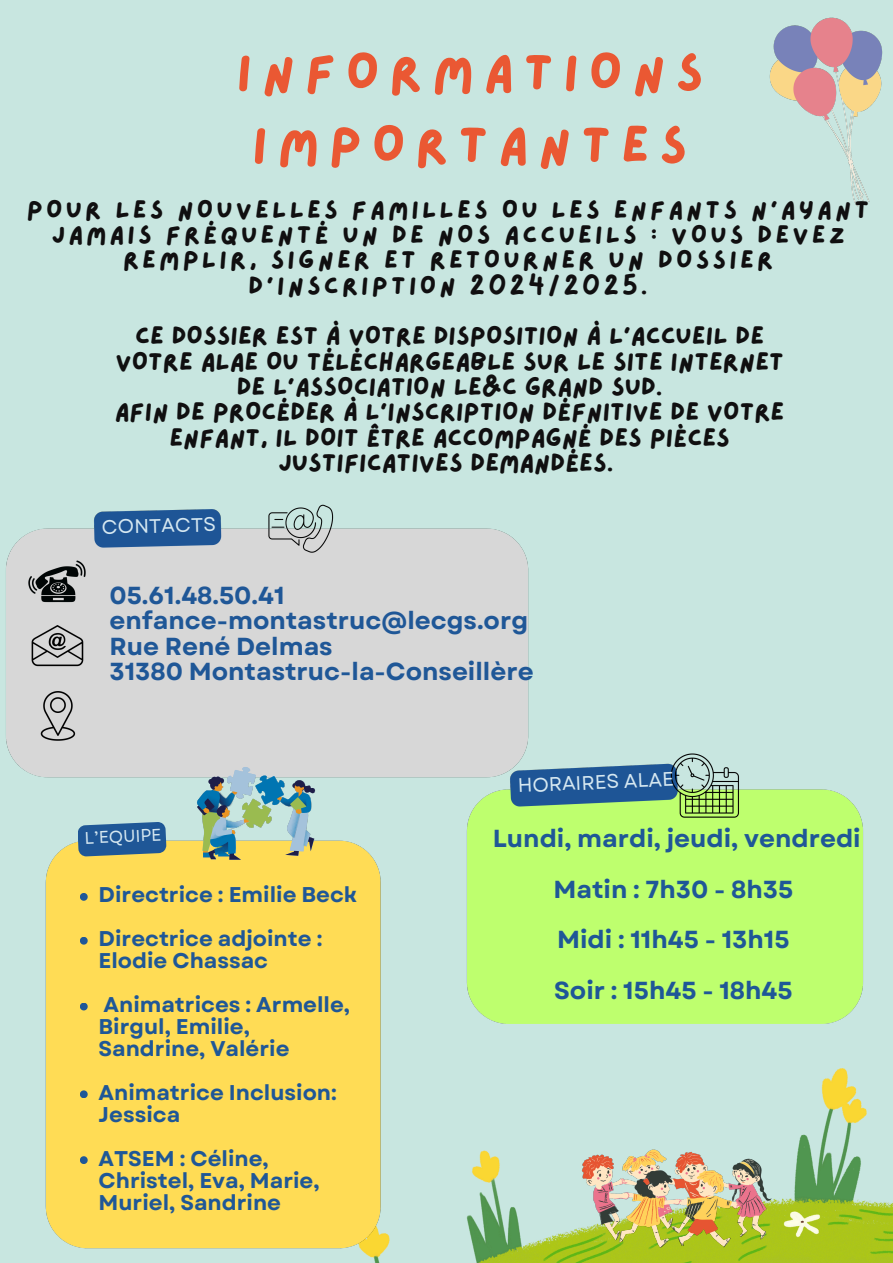
<style>
.page{position:relative;width:893px;height:1263px;background:#c8e6e0}
.page>*{position:absolute;margin:0;border:0;box-sizing:border-box;transform-origin:0 0}
.t1{font:52.05px/72.6px "Lazydog";letter-spacing:.19em;color:#ea5833;text-align:center}
.t2{font:25.5px/25.3px "Lazydog";color:#100f10;text-align:center}
.t3{font:25.5px/25.3px "Lazydog";letter-spacing:.12em;color:#100f10;text-align:center}
.t4{font:700 24.6px/25.3px "Garet";color:#1f5797}
.t5{font:700 21.3px/21.9px "Garet";color:#1f5797}
.t6{font:19.58px "Garet";color:#d6e8f1}
.t7{font:16.95px "Garet";color:#d6e8f1}
</style>
<div class="page">
<img style="left:363px;top:1109px;width:530px;height:154px">
<img style="left:6px;top:504px;width:860px;height:748px">
<img style="left:769px;top:17px;width:114px;height:190px">
<svg style="left:78px;top:822px;width:88px;height:34px;background:#336598"></svg>
<svg style="left:80px;top:893px;width:8px;height:8px"></svg>
<svg style="left:80px;top:937px;width:8px;height:7px"></svg>
<svg style="left:80px;top:1003px;width:8px;height:7px"></svg>
<svg style="left:80px;top:1090px;width:8px;height:8px"></svg>
<svg style="left:80px;top:1156px;width:8px;height:8px"></svg>
<svg style="left:197px;top:767px;width:118px;height:93px"></svg>
<p class="t1" style="left:237px;top:38px;width:468px">INFORMATIONS<br>IMPORTANTES</p>
<h1 class="t3" style="left:27px;top:198px;width:843px">POUR LES NOUVELLES FAMILLES OU LES ENFANTS N'AYANT JAMAIS FRÉQUENTÉ UN DE NOS ACCUEILS : VOUS DEVEZ REMPLIR, SIGNER ET RETOURNER UN DOSSIER D'INSCRIPTION 2024/2025.</h1>
<h2 class="t2" style="left:115px;top:324px;width:671px">CE DOSSIER EST À VOTRE DISPOSITION À L'ACCUEIL DE VOTRE ALAE OU TÉLÉCHARGEABLE SUR LE SITE INTERNET DE L'ASSOCIATION LE&amp;C GRAND SUD.<br>AFIN DE PROCÉDER À L'INSCRIPTION DÉFNITIVE DE VOTRE ENFANT, IL DOIT ÊTRE ACCOMPAGNÉ DES PIÈCES JUSTIFICATIVES DEMANDÉES.</h2>
<h2 class="t6" style="left:102px;top:512px;width:116px;rotate:-1deg">CONTACTS</h2>
<p class="t4" style="left:109px;top:583px;width:426px">05.61.48.50.41 enfance-montastruc@lecgs.org<br>Rue René Delmas<br>31380 Montastruc-la-Conseillère</p>
<p class="t7" style="left:84px;top:826px;width:79px;rotate:-3deg">L’EQUIPE</p>
<p class="t5" style="left:99px;top:884px;width:260px">Directrice : Emilie Beck</p>
<p class="t5" style="left:99px;top:928px;width:225px">Directrice adjointe :<br>Elodie Chassac</p>
<p class="t5" style="left:99px;top:994px;width:253px">Animatrices : Armelle,<br>Birgul, Emilie,<br>Sandrine, Valérie</p>
<p class="t5" style="left:99px;top:1081px;width:240px">Animatrice Inclusion:<br>Jessica</p>
<p class="t5" style="left:99px;top:1147px;width:222px">ATSEM : Céline,<br>Christel, Eva, Marie,<br>Muriel, Sandrine</p>
<h3 class="t6" style="left:517px;top:772px;width:158px;rotate:-3deg">HORAIRES ALAE</h3>
<h4 class="t4" style="left:493px;top:813px;width:369px;line-height:50.6px;text-align:center">Lundi, mardi, jeudi, vendredi<br>Matin : 7h30 - 8h35<br>Midi : 11h45 - 13h15<br>Soir : 15h45 - 18h45</h4>
</div>
